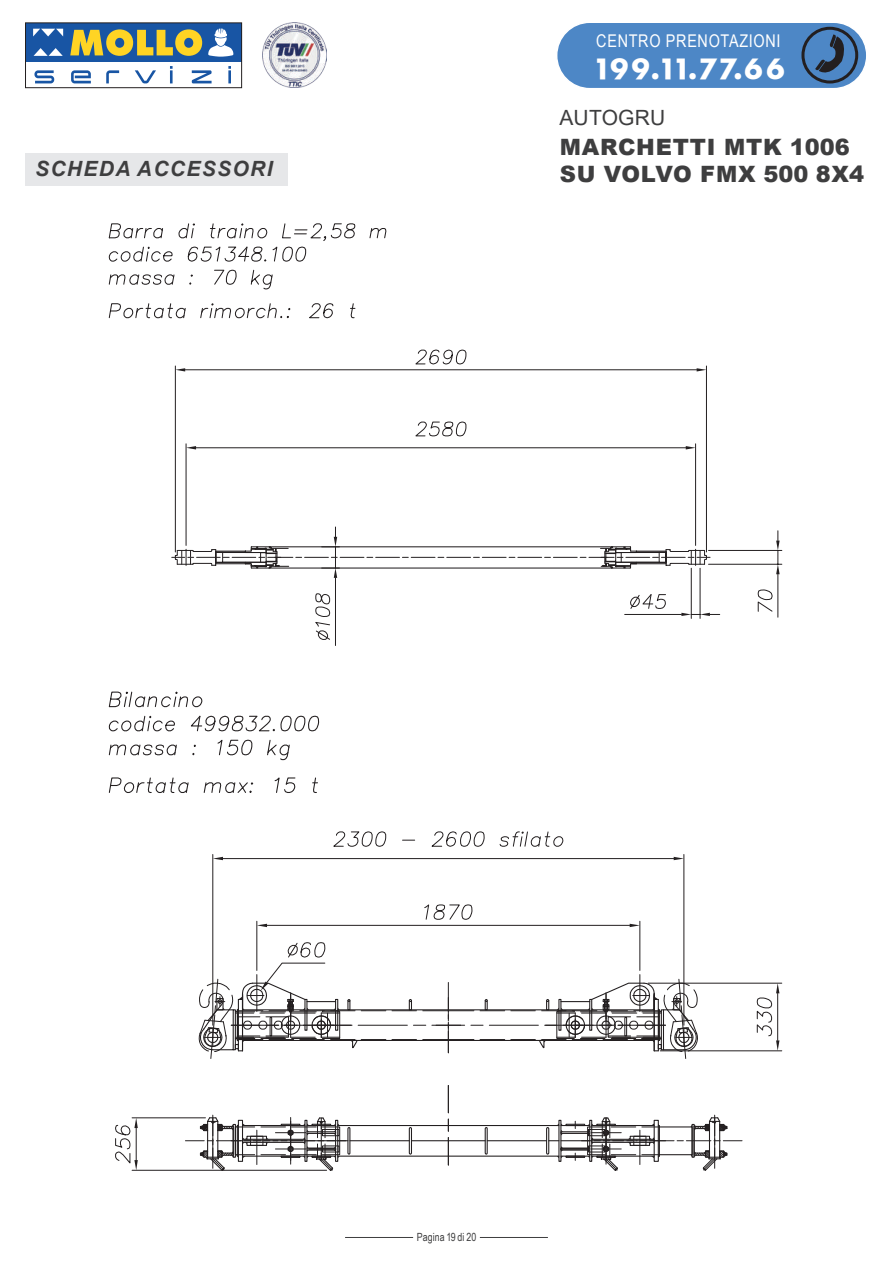
<style>
.page{position:relative;width:893px;height:1263px;background:#fff}
.page>*{position:absolute;margin:0;border:0;box-sizing:border-box;transform-origin:0 0}
.t1{font:27.3px "Futura ICG Bold";color:#fff}
.t2{font:900 22.5px/27.6px "Arial";letter-spacing:.035em;color:#3e3e3f}
.t3{font:italic 700 21px "Arial";letter-spacing:.065em;color:#3e3e3f}
.t4{font:21px "Arial";letter-spacing:.01em;color:#3e3e3f}
.t5{font:17.55px "Arial Narrow";letter-spacing:.04em;color:#fff}
.t6{font:11.25px "Arial Narrow";letter-spacing:.01em;color:#3e3e3f;scale:.96 1}
</style>
<div class="page">
<img style="left:262px;top:23px;width:65px;height:64px">
<div style="left:26px;top:23px;width:215px;height:39px;background:#1855a4"></div>
<svg style="left:34px;top:70px;width:20px;height:13px"></svg>
<svg style="left:71px;top:70px;width:20px;height:13px"></svg>
<svg style="left:106px;top:70px;width:13px;height:13px"></svg>
<svg style="left:135px;top:70px;width:21px;height:13px"></svg>
<svg style="left:170px;top:66px;width:3px;height:17px"></svg>
<svg style="left:192px;top:70px;width:20px;height:13px"></svg>
<svg style="left:228px;top:66px;width:3px;height:17px"></svg>
<svg style="left:70px;top:29px;width:132px;height:27px"></svg>
<svg style="left:34px;top:48px;width:29px;height:8px"></svg>
<svg style="left:33px;top:29px;width:30px;height:7px"></svg>
<svg style="left:208px;top:29px;width:25px;height:28px"></svg>
<div style="left:25px;top:23px;width:217px;height:65px;border:1px solid #231f20"></div>
<div style="left:557px;top:22px;width:310px;height:67px;background:#4d87c6;border-radius:33px"></div>
<div style="left:556px;top:22px;width:311px;height:67px;border:1px solid #fff;border-radius:33px"></div>
<svg style="left:815px;top:34px;width:34px;height:44px"></svg>
<div style="left:801px;top:27px;width:57px;height:57px;border:3px solid #231f20;border-radius:50%"></div>
<hr style="left:345px;top:1237px;width:68px;height:1px;background:#3e3e3f">
<hr style="left:480px;top:1237px;width:68px;height:1px;background:#3e3e3f">
<div style="left:25px;top:153px;width:263px;height:32px;background:#e6e7e9"></div>
<hr style="left:186px;top:444px;width:1px;height:101px;background:#231f20">
<hr style="left:695px;top:444px;width:1px;height:101px;background:#231f20">
<hr style="left:196px;top:447px;width:490px;height:1px;background:#231f20">
<svg style="left:186px;top:446px;width:10px;height:3px"></svg>
<svg style="left:686px;top:446px;width:10px;height:3px"></svg>
<svg style="left:415px;top:421px;width:52px;height:16px"></svg>
<hr style="left:175px;top:366px;width:1px;height:186px;background:#231f20">
<hr style="left:706px;top:366px;width:1px;height:186px;background:#231f20">
<hr style="left:185px;top:369px;width:512px;height:1px;background:#231f20">
<svg style="left:175px;top:368px;width:10px;height:3px"></svg>
<svg style="left:697px;top:368px;width:9px;height:3px"></svg>
<svg style="left:415px;top:349px;width:52px;height:16px"></svg>
<hr style="left:335px;top:578px;width:1px;height:67px;background:#231f20">
<svg style="left:172px;top:527px;width:538px;height:51px"></svg>
<svg style="left:315px;top:593px;width:16px;height:47px"></svg>
<svg style="left:369px;top:228px;width:18px;height:11px"></svg>
<svg style="left:108px;top:223px;width:248px;height:39px"></svg>
<svg style="left:108px;top:274px;width:67px;height:11px"></svg>
<svg style="left:189px;top:274px;width:4px;height:11px"></svg>
<svg style="left:214px;top:269px;width:23px;height:16px"></svg>
<svg style="left:250px;top:269px;width:23px;height:21px"></svg>
<svg style="left:108px;top:303px;width:78px;height:16px"></svg>
<svg style="left:200px;top:303px;width:91px;height:16px"></svg>
<svg style="left:309px;top:303px;width:25px;height:16px"></svg>
<svg style="left:350px;top:303px;width:5px;height:16px"></svg>
<hr style="left:691px;top:568px;width:1px;height:50px;background:#231f20">
<hr style="left:700px;top:568px;width:1px;height:50px;background:#231f20">
<hr style="left:625px;top:614px;width:56px;height:1px;background:#231f20">
<svg style="left:681px;top:613px;width:39px;height:3px"></svg>
<svg style="left:630px;top:594px;width:36px;height:15px"></svg>
<hr style="left:708px;top:550px;width:74px;height:1px;background:#231f20">
<hr style="left:708px;top:564px;width:74px;height:1px;background:#231f20">
<hr style="left:778px;top:574px;width:1px;height:43px;background:#231f20">
<svg style="left:776px;top:531px;width:4px;height:43px"></svg>
<svg style="left:757px;top:589px;width:16px;height:23px"></svg>
<hr style="left:448px;top:1009px;width:111px;height:1px;background:#231f20">
<hr style="left:338px;top:1009px;width:110px;height:1px;background:#231f20">
<hr style="left:489px;top:1025px;width:49px;height:1px;background:#231f20">
<hr style="left:448px;top:1040px;width:206px;height:1px;background:#231f20">
<hr style="left:242px;top:1040px;width:206px;height:1px;background:#231f20">
<hr style="left:358px;top:1025px;width:49px;height:1px;background:#231f20">
<svg style="left:392px;top:982px;width:113px;height:71px"></svg>
<svg style="left:511px;top:974px;width:187px;height:85px"></svg>
<svg style="left:108px;top:691px;width:95px;height:17px"></svg>
<svg style="left:108px;top:715px;width:67px;height:17px"></svg>
<svg style="left:108px;top:744px;width:69px;height:12px"></svg>
<svg style="left:191px;top:715px;width:129px;height:46px"></svg>
<svg style="left:108px;top:777px;width:81px;height:16px"></svg>
<svg style="left:203px;top:782px;width:51px;height:11px"></svg>
<svg style="left:274px;top:777px;width:22px;height:16px"></svg>
<svg style="left:312px;top:777px;width:5px;height:16px"></svg>
<hr style="left:648px;top:983px;width:134px;height:1px;background:#231f20">
<hr style="left:660px;top:1050px;width:122px;height:1px;background:#231f20">
<svg style="left:756px;top:983px;width:23px;height:68px"></svg>
<hr style="left:640px;top:921px;width:1px;height:49px;background:#231f20">
<hr style="left:257px;top:921px;width:1px;height:49px;background:#231f20">
<hr style="left:267px;top:925px;width:363px;height:1px;background:#231f20">
<svg style="left:630px;top:924px;width:10px;height:3px"></svg>
<svg style="left:257px;top:924px;width:10px;height:3px"></svg>
<svg style="left:424px;top:904px;width:49px;height:16px"></svg>
<hr style="left:213px;top:854px;width:1px;height:171px;background:#231f20">
<hr style="left:684px;top:854px;width:1px;height:171px;background:#231f20">
<hr style="left:223px;top:858px;width:451px;height:1px;background:#231f20">
<svg style="left:213px;top:857px;width:10px;height:3px"></svg>
<svg style="left:674px;top:857px;width:10px;height:3px"></svg>
<svg style="left:333px;top:831px;width:54px;height:16px"></svg>
<svg style="left:402px;top:840px;width:13px;height:1px"></svg>
<svg style="left:431px;top:831px;width:54px;height:16px"></svg>
<svg style="left:499px;top:831px;width:65px;height:16px"></svg>
<hr style="left:448px;top:1125px;width:111px;height:1px;background:#231f20">
<hr style="left:448px;top:1155px;width:111px;height:2px;background:#231f20">
<hr style="left:448px;top:1140px;width:37px;height:1px;background:#231f20">
<svg style="left:484px;top:1126px;width:4px;height:29px"></svg>
<hr style="left:487px;top:1140px;width:60px;height:1px;background:#231f20">
<hr style="left:338px;top:1125px;width:110px;height:1px;background:#231f20">
<hr style="left:338px;top:1155px;width:110px;height:2px;background:#231f20">
<svg style="left:448px;top:1085px;width:1px;height:28px"></svg>
<svg style="left:448px;top:1137px;width:1px;height:28px"></svg>
<hr style="left:411px;top:1140px;width:37px;height:1px;background:#231f20">
<svg style="left:408px;top:1126px;width:5px;height:29px"></svg>
<hr style="left:350px;top:1140px;width:59px;height:1px;background:#231f20">
<svg style="left:185px;top:1115px;width:166px;height:56px"></svg>
<svg style="left:545px;top:1115px;width:197px;height:56px"></svg>
<hr style="left:132px;top:1117px;width:73px;height:1px;background:#231f20">
<hr style="left:132px;top:1170px;width:195px;height:1px;background:#231f20">
<svg style="left:115px;top:1118px;width:23px;height:52px"></svg>
<svg style="left:199px;top:942px;width:187px;height:117px"></svg>
<p class="t3" style="left:35px;top:155px;width:239px">SCHEDA ACCESSORI</p>
<p class="t5" style="left:596px;top:28px;width:186px">CENTRO PRENOTAZIONI</p>
<p class="t1" style="left:591px;top:50px;width:196px">199.11.77.66</p>
<p class="t4" style="left:559px;top:103px;width:107px">AUTOGRU</p>
<p class="t2" style="left:560px;top:132px;width:306px">MARCHETTI MTK 1006<br>SU VOLVO FMX 500 8X4</p>
<p class="t6" style="left:417px;top:1229px;width:64px">Pagina 19 di 20</p>
</div>
